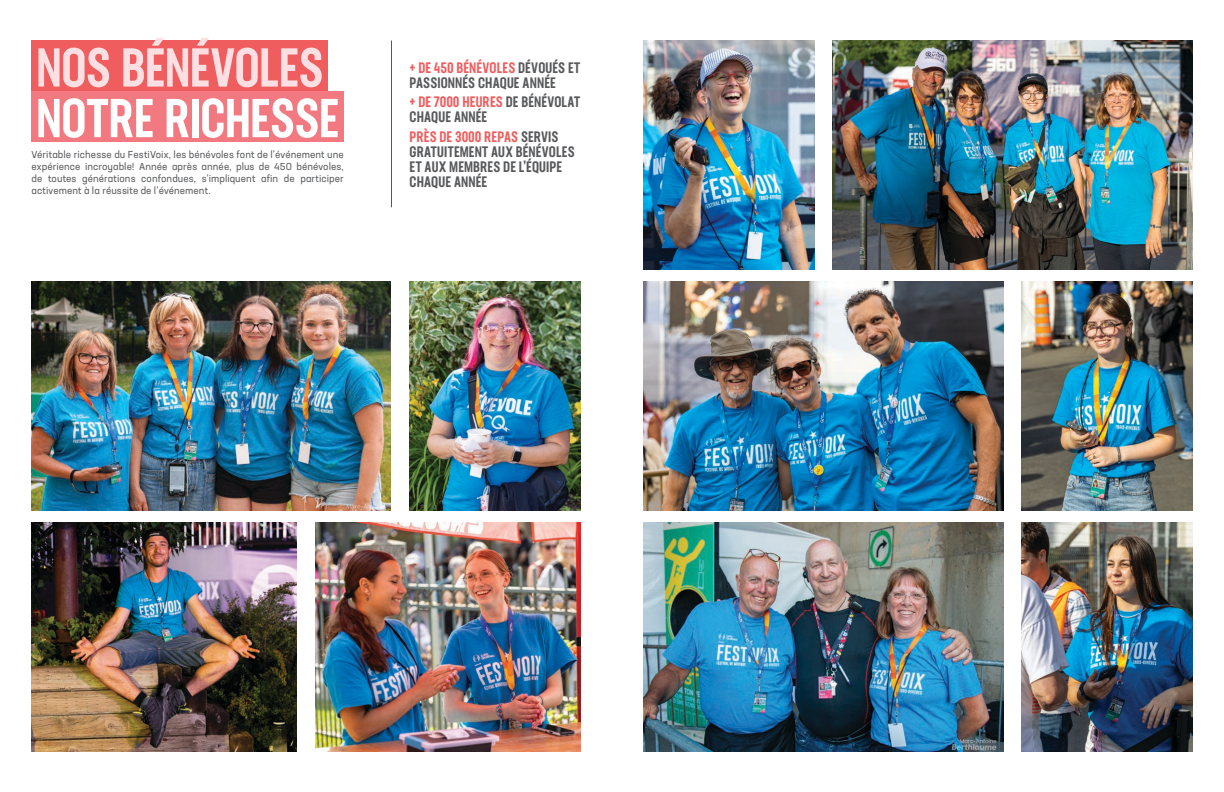
<style>
.page{position:relative;width:1224px;height:792px;background:#fff}
.page>*{position:absolute;margin:0;border:0;box-sizing:border-box;transform-origin:0 0}
.Titre{font:500 54px "Neusa Next Std Compact";letter-spacing:-.01em;color:#fff}
.Titre-2{font:500 54px "Neusa Next Std Compact";letter-spacing:-.015em;color:#fcdfe3}
.Capitale{font:500 15px/15px "Neusa Next Std Compact";letter-spacing:.005em;color:#58595b}
.Texte{font:10px/12px "Neusa Next Std";letter-spacing:.005em;color:#58595b;text-align:justify}
.s1{color:#f05d5e}
</style>
<div class="page">
<hr style="left:391px;top:40px;width:1px;height:167px;background:#58595b">
<img style="left:32px;top:522px;width:265px;height:230px">
<img style="left:315px;top:522px;width:266px;height:230px">
<img style="left:410px;top:282px;width:171px;height:228px">
<img style="left:1022px;top:282px;width:171px;height:228px">
<img style="left:644px;top:522px;width:360px;height:230px">
<img style="left:644px;top:40px;width:170px;height:230px">
<img style="left:1022px;top:522px;width:170px;height:230px">
<img style="left:832px;top:40px;width:360px;height:230px">
<img style="left:644px;top:282px;width:360px;height:228px">
<div style="left:32px;top:40px;width:296px;height:51px;background:#f05d5e"></div>
<div style="left:32px;top:91px;width:312px;height:51px;background:#f37981"></div>
<img style="left:32px;top:282px;width:359px;height:228px">
<p class="Titre-2" style="left:36px;top:34px;width:289px">NOS BÉNÉVOLES</p>
<p class="Titre" style="left:36px;top:84px;width:305px">NOTRE RICHESSE</p>
<p class="Texte" style="left:32px;top:148px;width:314px">Véritable richesse du FestiVoix, les bénévoles font de l’événement une expérience incroyable! Année après année, plus de 450 bénévoles, de toutes générations confondues, s’impliquent afin de participer activement à la réussite de l’événement.</p>
<p class="Capitale" style="left:410px;top:60px;width:172px"><span class="s1">+ DE 450 BÉNÉVOLES</span> DÉVOUÉS ET<br>PASSIONNÉS CHAQUE ANNÉE</p>
<p class="Capitale" style="left:410px;top:94px;width:172px"><span class="s1">+ DE 7000 HEURES</span> DE BÉNÉVOLAT<br>CHAQUE ANNÉE</p>
<p class="Capitale" style="left:410px;top:129px;width:167px"><span class="s1">PRÈS DE 3000 REPAS</span> SERVIS<br>GRATUITEMENT AUX BÉNÉVOLES<br>ET AUX MEMBRES DE L’ÉQUIPE<br>CHAQUE ANNÉE</p>
</div>
